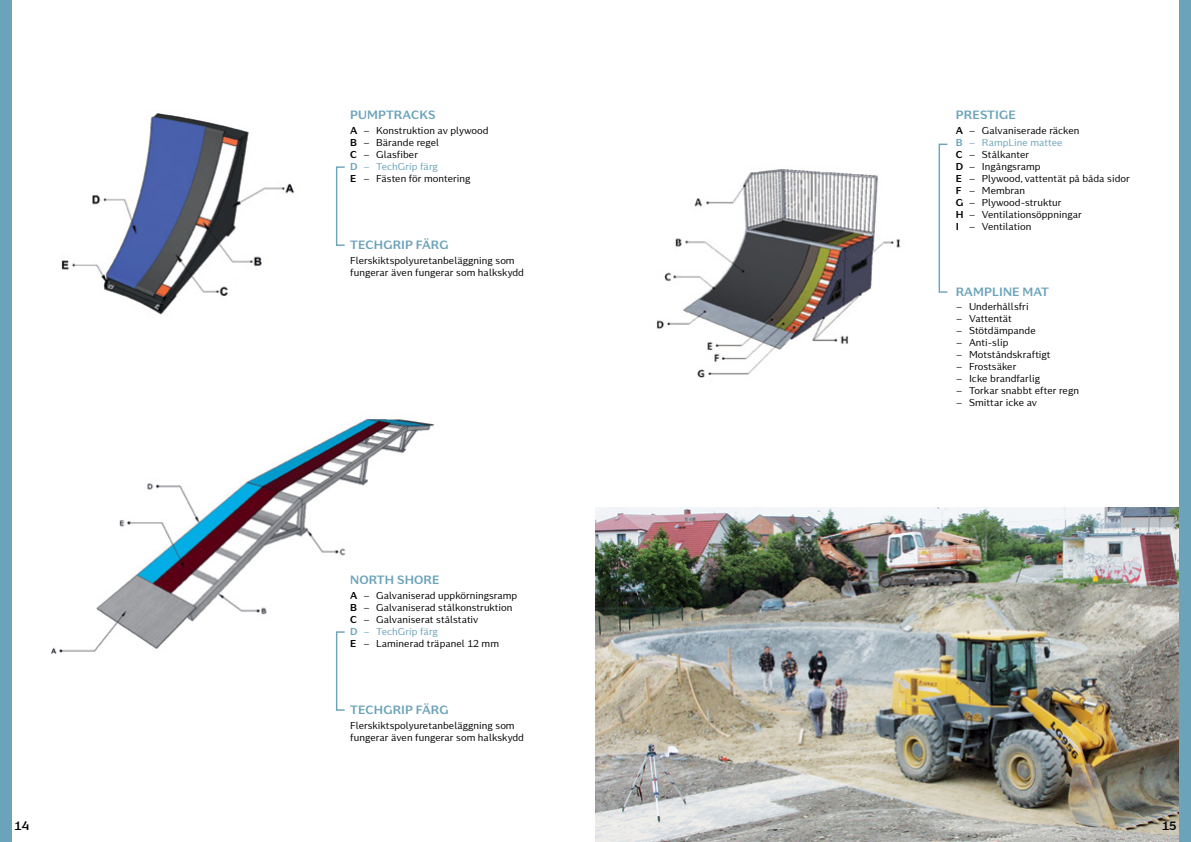
<style>
.page{position:relative;width:1191px;height:842px;background:#fff}
.page>*{position:absolute;margin:0;border:0;box-sizing:border-box;transform-origin:0 0}
.t1{font:700 12px "Kontrapunkt Miki";letter-spacing:.01em;color:#6ba3ba}
.t2{font:700 12px "Kontrapunkt Miki";color:#000}
.t3{font:10px/12px "Kontrapunkt Miki";color:#000}
.s1{font-weight:700}
.s2{font-weight:700;color:#6ba3ba}
.s3{color:#6ba3ba}
</style>
<div class="page">
<img style="left:51px;top:419px;width:384px;height:285px">
<img style="left:656px;top:143px;width:292px;height:235px">
<img style="left:595px;top:508px;width:584px;height:334px">
<div style="left:0;top:0;width:11px;height:842px;background:#6ba3ba"></div>
<img style="left:61px;top:113px;width:233px;height:202px">
<div style="left:1179px;top:0;width:12px;height:842px;background:#6ba3ba"></div>
<div style="left:336px;top:166px;width:9px;height:80px;border:1px solid #6ba3ba"></div>
<div style="left:336px;top:631px;width:9px;height:80px;border:1px solid #6ba3ba"></div>
<div style="left:938px;top:144px;width:10px;height:149px;border:1px solid #6ba3ba"></div>
<p class="t1" style="left:350px;top:108px;width:27px">PUMPT</p>
<p class="t1" style="left:394px;top:108px;width:42px">RACKS</p>
<p class="t3" style="left:350px;top:125px;width:140px"><span class="s1">A</span> – Konstruktion av plywood<br><span class="s1">B</span> – Bärande regel<br><span class="s1">C</span> – Glasfiber<br><span class="s2">D</span> <span class="s3">– TechGrip färg<br></span><span class="s1">E</span> – Fästen för montering</p>
<p class="t1" style="left:350px;top:238px;width:97px">TECHGRIP FÄRG</p>
<p class="t3" style="left:350px;top:255px;width:175px">Flerskiktspolyuretanbeläggning som fungerar även fungerar som halkskydd</p>
<p class="t1" style="left:350px;top:573px;width:89px">NORTH SHORE</p>
<p class="t3" style="left:350px;top:590px;width:169px"><span class="s1">A</span> – Galvaniserad uppkörningsramp<br><span class="s1">B</span> – Galvaniserad stålkonstruktion<br><span class="s1">C</span> – Galvaniserat stålstativ<br><span class="s2">D</span> <span class="s3">– TechGrip färg<br></span><span class="s1">E</span> – Laminerad träpanel 12 mm</p>
<p class="t1" style="left:350px;top:703px;width:97px">TECHGRIP FÄRG</p>
<p class="t3" style="left:350px;top:720px;width:175px">Flerskiktspolyuretanbeläggning som fungerar även fungerar som halkskydd</p>
<p class="t1" style="left:956px;top:108px;width:61px">PRESTIGE</p>
<p class="t3" style="left:956px;top:125px;width:175px"><span class="s1">A</span> – Galvaniserade räcken<br><span class="s2">B</span> <span class="s3">– RampLine mattee<br></span><span class="s1">C</span> – Stålkanter<br><span class="s1">D</span> – Ingångsramp<br><span class="s1">E</span> – Plywood, vattentät på båda sidor<br><span class="s1">F</span> – Membran<br><span class="s1">G</span> – Plywood-struktur<br><span class="s1">H</span> – Ventilationsöppningar<br><span class="s1">I</span> – Ventilation</p>
<p class="t1" style="left:943px;top:284px;width:39px">RAMPLINE</p>
<p class="t1" style="left:1022px;top:284px;width:25px">MAT</p>
<p class="t3" style="left:955px;top:301px;width:74px">– Underhållsfri</p>
<p class="t3" style="left:955px;top:313px;width:58px">– Vattentät</p>
<p class="t3" style="left:955px;top:325px;width:81px">– Stötdämpande</p>
<p class="t3" style="left:955px;top:337px;width:54px">– Anti-slip</p>
<p class="t3" style="left:955px;top:349px;width:96px">– Motståndskraftigt</p>
<p class="t3" style="left:955px;top:361px;width:62px">– Frostsäker</p>
<p class="t3" style="left:955px;top:373px;width:86px">– Icke brandfarlig</p>
<p class="t3" style="left:955px;top:385px;width:125px">– Torkar snabbt efter regn</p>
<p class="t3" style="left:955px;top:397px;width:83px">– Smittar icke av</p>
<p class="t2" style="left:15px;top:818px;width:16px">14</p>
<p class="t2" style="left:1162px;top:818px;width:16px">15</p>
</div>
